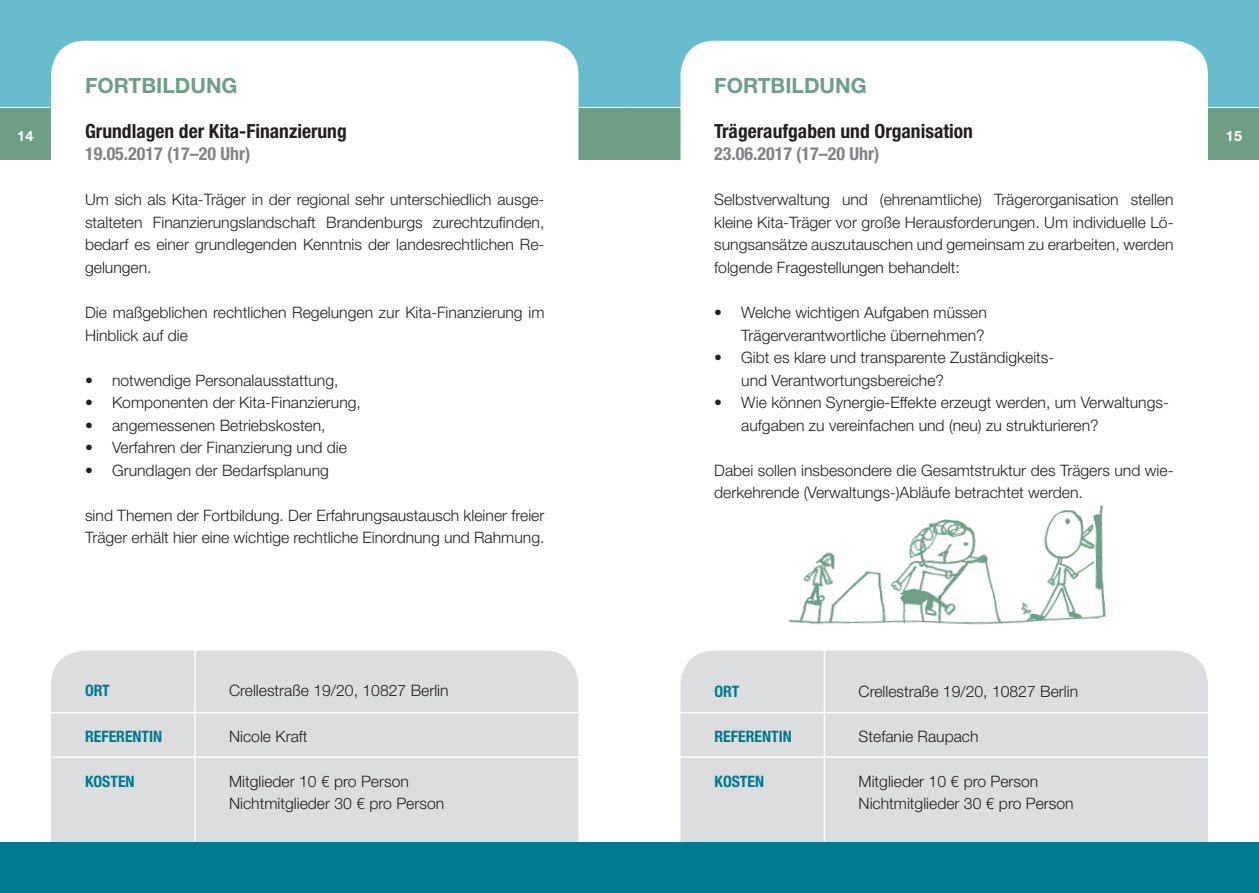
<style>
.page{position:relative;width:1259px;height:893px;background:#fff}
.page>*{position:absolute;margin:0;border:0;box-sizing:border-box;transform-origin:0 0}
.t1{font:700 21px "Helvetica Neue";color:#6f9e86}
.t2{font:700 condensed 19.5px "Helvetica Neue";color:#231f20}
.t3{font:700 condensed 18px "Helvetica Neue";color:#808285}
.t4{font:300 15.75px/22.5px "Helvetica Neue";color:#231f20}
.t5{font:700 condensed 15.75px "Helvetica Neue";color:#00798f}
.t6{font:700 14.25px "Helvetica Neue";color:#fff}
</style>
<div class="page">
<div style="left:629px;top:0;width:630px;height:159px;background:#68bcce"></div>
<div style="left:0;top:0;width:629px;height:159px;background:#68bcce"></div>
<div style="left:0;top:842px;width:629px;height:51px;background:#00798f"></div>
<div style="left:629px;top:842px;width:630px;height:51px;background:#00798f"></div>
<hr style="left:629px;top:107px;width:630px;height:1px;background:#fff">
<hr style="left:0;top:107px;width:629px;height:1px;background:#fff">
<div style="left:0;top:108px;width:629px;height:51px;background:#6f9e86"></div>
<div style="left:629px;top:108px;width:630px;height:51px;background:#6f9e86"></div>
<div style="left:680px;top:41px;width:528px;height:601px;background:#fff;border-radius:34px"></div>
<div style="left:51px;top:41px;width:527px;height:601px;background:#fff;border-radius:34px"></div>
<div style="left:51px;top:651px;width:527px;height:191px;background:#dcdddf"></div>
<div style="left:680px;top:651px;width:528px;height:191px;background:#dcdddf"></div>
<hr style="left:51px;top:756px;width:527px;height:2px;background:#fff">
<hr style="left:51px;top:712px;width:527px;height:1px;background:#fff">
<hr style="left:194px;top:650px;width:2px;height:191px;background:#fff">
<hr style="left:680px;top:756px;width:528px;height:2px;background:#fff">
<hr style="left:680px;top:712px;width:528px;height:1px;background:#fff">
<hr style="left:823px;top:650px;width:2px;height:191px;background:#fff">
<img style="left:788px;top:505px;width:319px;height:120px">
<h1 class="t1" style="left:85px;top:72px;width:154px">FORTBILDUNG</h1>
<p class="t2" style="left:85px;top:119px;width:263px">Grundlagen der Kita-Finanzierung</p>
<p class="t3" style="left:85px;top:143px;width:167px">19.05.2017 (17–20 Uhr)</p>
<p class="t4" style="left:85px;top:188px;width:461px;text-align:justify">Um sich als Kita-Träger in der regional sehr unterschiedlich ausge&shy;stalteten Finanzierungslandschaft Brandenburgs zurechtzufinden, bedarf es einer grundlegenden Kenntnis der landesrechtlichen Re&shy;gelungen.</p>
<p class="t4" style="left:85px;top:301px;width:461px">Die maßgeblichen rechtlichen Regelungen zur Kita-Finanzierung im<br>Hinblick auf die</p>
<p class="t4" style="left:85px;top:368px;width:255px">• notwendige Personalausstattung,</p>
<p class="t4" style="left:85px;top:391px;width:277px">• Komponenten der Kita-Finanzierung,</p>
<p class="t4" style="left:85px;top:413px;width:242px">• angemessenen Betriebskosten,</p>
<p class="t4" style="left:85px;top:436px;width:263px">• Verfahren der Finanzierung und die</p>
<p class="t4" style="left:85px;top:458px;width:245px">• Grundlagen der Bedarfsplanung</p>
<p class="t4" style="left:85px;top:503px;width:461px">sind Themen der Fortbildung. Der Erfahrungsaustausch kleiner freier<br>Träger erhält hier eine wichtige rechtliche Einordnung und Rahmung.</p>
<h1 class="t1" style="left:714px;top:72px;width:154px">FORTBILDUNG</h1>
<p class="t2" style="left:714px;top:119px;width:260px">Trägeraufgaben und Organisation</p>
<p class="t3" style="left:714px;top:143px;width:167px">23.06.2017 (17–20 Uhr)</p>
<p class="t4" style="left:714px;top:188px;width:461px;text-align:justify">Selbstverwaltung und (ehrenamtliche) Trägerorganisation stellen kleine Kita-Träger vor große Herausforderungen. Um individuelle Lö&shy;sungsansätze auszutauschen und gemeinsam zu erarbeiten, werden folgende Fragestellungen behandelt:</p>
<p class="t4" style="left:714px;top:301px;width:274px;text-align:right">• Welche wichtigen Aufgaben müssen<br>Trägerverantwortliche übernehmen?</p>
<p class="t4" style="left:741px;top:346px;width:314px;text-indent:-27px">• Gibt es klare und transparente Zuständigkeits&shy;und Verantwortungsbereiche?</p>
<p class="t4" style="left:741px;top:391px;width:429px;text-indent:-27px">• Wie können Synergie-Effekte erzeugt werden, um Verwaltungs&shy;aufgaben zu vereinfachen und (neu) zu strukturieren?</p>
<p class="t4" style="left:714px;top:458px;width:461px">Dabei sollen insbesondere die Gesamtstruktur des Trägers und wie&shy;derkehrende (Verwaltungs-)Abläufe betrachtet werden.</p>
<p class="t6" style="left:17px;top:127px;width:18px">14</p>
<p class="t6" style="left:1225px;top:127px;width:18px">15</p>
<p class="t5" style="left:85px;top:681px;width:26px">ORT</p>
<p class="t4" style="left:229px;top:679px;width:221px">Crellestraße 19/20, 10827 Berlin</p>
<p class="t5" style="left:85px;top:726px;width:79px">REFERENTIN</p>
<p class="t4" style="left:229px;top:724px;width:80px">Nicole Kraft</p>
<p class="t5" style="left:85px;top:771px;width:51px">KOSTEN</p>
<p class="t4" style="left:229px;top:769px;width:217px">Mitglieder 10 € pro Person<br>Nichtmitglieder 30 € pro Person</p>
<p class="t5" style="left:714px;top:681px;width:26px">ORT</p>
<p class="t4" style="left:858px;top:679px;width:221px">Crellestraße 19/20, 10827 Berlin</p>
<p class="t5" style="left:714px;top:726px;width:79px">REFERENTIN</p>
<p class="t4" style="left:858px;top:724px;width:121px">Stefanie Raupach</p>
<p class="t5" style="left:714px;top:771px;width:51px">KOSTEN</p>
<p class="t4" style="left:858px;top:769px;width:217px">Mitglieder 10 € pro Person<br>Nichtmitglieder 30 € pro Person</p>
</div>
